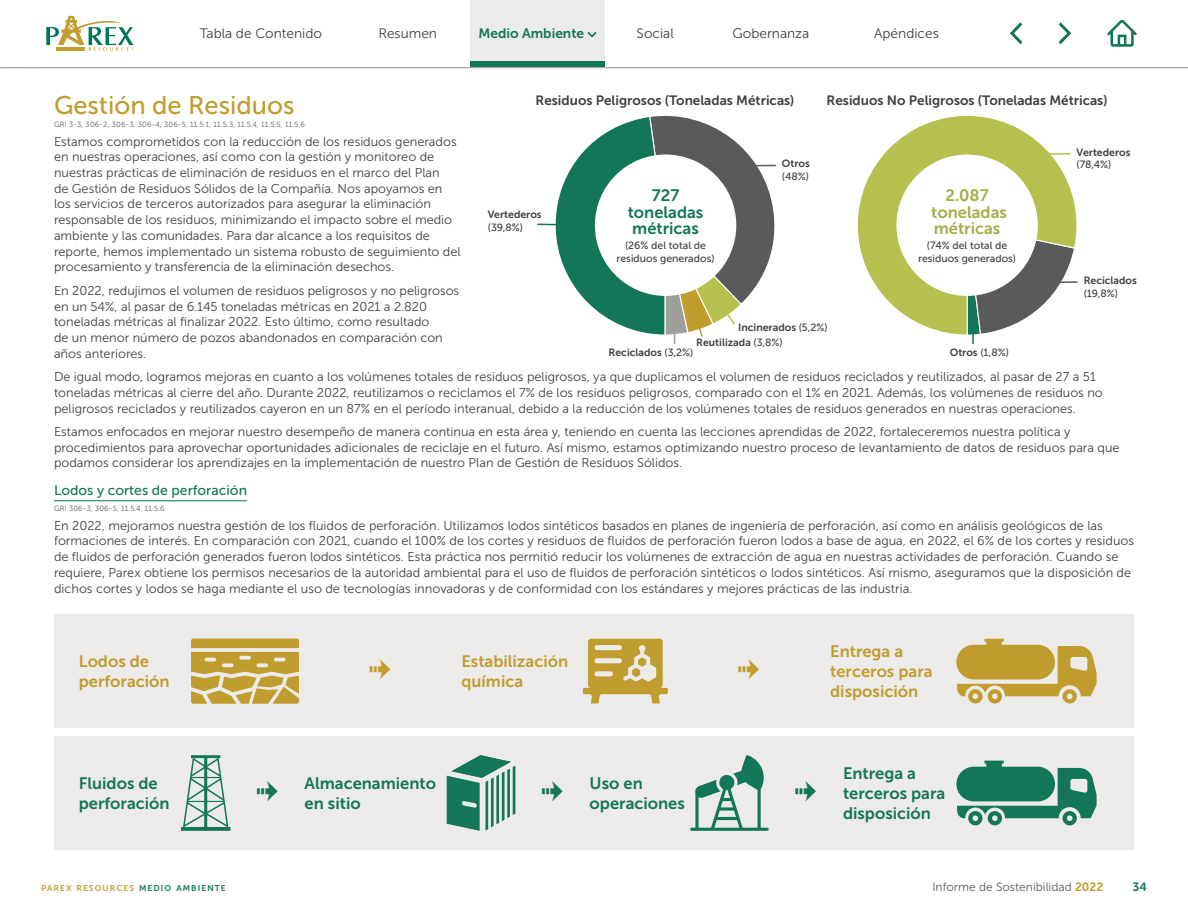
<style>
.page{position:relative;width:1188px;height:918px;background:#fff}
.page>*{position:absolute;margin:0;border:0;box-sizing:border-box;transform-origin:0 0}
.t1{font:30px "Arrow 7";color:#137658}
.t2{font:30px "Arrow 7";color:#c09d2e}
.t3{font:25.5px "Museo Sans 500";color:#c09d2e}
.t4{font:16.5px/19.8px "Museo Sans 700";color:#137658}
.t5{font:16.5px/19.8px "Museo Sans 700";color:#c09d2e}
.t6{font:16.5px/16.5px "Museo Sans 700";color:#a5af47;text-align:center}
.t7{font:13.95px "Museo Sans 500";color:#137658}
.t8{font:13.65px "Museo Sans 300";color:#3e3f3f}
.t9{font:13.65px "Museo Sans 700";color:#137658}
.t10{font:13.5px "Museo Sans 700";color:#3e3f3f}
.t11{font:12.75px/15.8px "Museo Sans 300";color:#3e3f3f}
.t12{font:12px "Museo Sans 300";color:#595a5a}
.t13{font:12px "Museo Sans 700";color:#137658}
.t14{font:10.5px/12.6px "Museo Sans 500";color:#3e3f3f;text-align:center}
.t15{font:10.5px "Museo Sans 700";color:#3e3f3f}
.t16{font:8.4px "Museo Sans 700";letter-spacing:.13em;color:#c09d2e}
.t17{font:7.5px "Museo Sans 300";letter-spacing:.02em;color:#5a5756}
.s1{font-family:"Museo Sans 500"}
.s2{font-family:"Museo Sans 700"}
.s3{color:#137658}
.s4{font-family:"Museo Sans 700";color:#c09d2e}
</style>
<div class="page">
<div style="left:0;top:0;width:1188px;height:69px;background:#a8a8a8"></div>
<div style="left:0;top:0;width:1188px;height:67px;background:#fff"></div>
<div style="left:470px;top:0;width:135px;height:67px;background:#ebebec"></div>
<div style="left:470px;top:61px;width:135px;height:6px;background:#137658"></div>
<svg style="left:47px;top:16px;width:86px;height:35px"></svg>
<svg style="left:587px;top:32px;width:10px;height:6px"></svg>
<svg style="left:1107px;top:19px;width:30px;height:28px"></svg>
<svg style="left:1058px;top:22px;width:14px;height:23px"></svg>
<svg style="left:1010px;top:22px;width:13px;height:23px"></svg>
<hr style="left:54px;top:500px;width:193px;height:1px;background:#137658">
<svg style="left:537px;top:115px;width:239px;height:229px"></svg>
<svg style="left:857px;top:116px;width:220px;height:219px"></svg>
<div style="left:896px;top:155px;width:142px;height:141px;background:#fff;border-radius:50%"></div>
<svg style="left:1036px;top:152px;width:36px;height:4px"></svg>
<svg style="left:966px;top:224px;width:112px;height:120px"></svg>
<div style="left:54px;top:614px;width:1080px;height:114px;background:#ecebea"></div>
<svg style="left:191px;top:638px;width:108px;height:66px"></svg>
<svg style="left:583px;top:639px;width:85px;height:64px"></svg>
<svg style="left:956px;top:639px;width:141px;height:64px"></svg>
<div style="left:54px;top:736px;width:1080px;height:114px;background:#ecebea"></div>
<svg style="left:181px;top:755px;width:49px;height:76px"></svg>
<svg style="left:447px;top:755px;width:68px;height:76px"></svg>
<svg style="left:690px;top:755px;width:79px;height:76px"></svg>
<svg style="left:956px;top:761px;width:141px;height:64px"></svg>
<p class="t8" style="left:200px;top:26px;width:124px">Tabla de Contenido</p>
<p class="t8" style="left:378px;top:26px;width:60px">Resumen</p>
<p class="t9" style="left:478px;top:26px;width:107px">Medio Ambiente</p>
<p class="t8" style="left:637px;top:26px;width:39px">Social</p>
<p class="t8" style="left:732px;top:26px;width:78px">Gobernanza</p>
<p class="t8" style="left:874px;top:26px;width:66px">Apéndices</p>
<p class="t10" style="left:536px;top:92px;width:260px">Residuos Peligrosos (Toneladas Métricas)</p>
<p class="t10" style="left:827px;top:92px;width:282px">Residuos No Peligrosos (Toneladas Métricas)</p>
<h2 class="t3" style="left:54px;top:91px;width:242px">Gestión de Residuos</h2>
<p class="t17" style="left:54px;top:120px;width:252px">GRI 3-3, 306-2, 306-3, 306-4, 306-5, 11.5.1, 11.5.3, 11.5.4, 11.5.5, 11.5.6</p>
<p class="t11" style="left:54px;top:133px;width:408px">Estamos comprometidos con la reducción de los residuos generados en nuestras operaciones, así como con la gestión y monitoreo de nuestras prácticas de eliminación de residuos en el marco del Plan<br>de Gestión de Residuos Sólidos de la Compañía. Nos apoyamos en los servicios de terceros autorizados para asegurar la eliminación responsable de los residuos, minimizando el impacto sobre el medio ambiente y las comunidades. Para dar alcance a los requisitos de reporte, hemos implementado un sistema robusto de seguimiento del procesamiento y transferencia de la eliminación desechos.</p>
<p class="t11" style="left:54px;top:283px;width:407px">En 2022, redujimos el volumen de residuos peligrosos y no peligrosos en un 54%, al pasar de 6.145 toneladas métricas en 2021 a 2.820 toneladas métricas al finalizar 2022. Esto último, como resultado<br>de un menor número de pozos abandonados en comparación con años anteriores.</p>
<p class="t11" style="left:54px;top:369px;width:1050px">De igual modo, logramos mejoras en cuanto a los volúmenes totales de residuos peligrosos, ya que duplicamos el volumen de residuos reciclados y reutilizados, al pasar de 27 a 51 toneladas métricas al cierre del año. Durante 2022, reutilizamos o reciclamos el 7% de los residuos peligrosos, comparado con el 1% en 2021. Además, los volúmenes de residuos no peligrosos reciclados y reutilizados cayeron en un 87% en el período interanual, debido a la reducción de los volúmenes totales de residuos generados en nuestras operaciones.</p>
<p class="t11" style="left:54px;top:424px;width:1067px">Estamos enfocados en mejorar nuestro desempeño de manera continua en esta área y, teniendo en cuenta las lecciones aprendidas de 2022, fortaleceremos nuestra política y procedimientos para aprovechar oportunidades adicionales de reciclaje en el futuro. Así mismo, estamos optimizando nuestro proceso de levantamiento de datos de residuos para que podamos considerar los aprendizajes en la implementación de nuestro Plan de Gestión de Residuos Sólidos.</p>
<p class="t7" style="left:54px;top:482px;width:195px">Lodos y cortes de perforación</p>
<p class="t17" style="left:54px;top:504px;width:112px">GRI 306-3, 306-5, 11.5.4, 11.5.6</p>
<p class="t11" style="left:54px;top:517px;width:1082px">En 2022, mejoramos nuestra gestión de los fluidos de perforación. Utilizamos lodos sintéticos basados en planes de ingeniería de perforación, así como en análisis geológicos de las formaciones de interés. En comparación con 2021, cuando el 100% de los cortes y residuos de fluidos de perforación fueron lodos a base de agua, en 2022, el 6% de los cortes y residuos de fluidos de perforación generados fueron lodos sintéticos. Esta práctica nos permitió reducir los volúmenes de extracción de agua en nuestras actividades de perforación. Cuando se requiere, Parex obtiene los permisos necesarios de la autoridad ambiental para el uso de fluidos de perforación sintéticos o lodos sintéticos. Así mismo, aseguramos que la disposición de dichos cortes y lodos se haga mediante el uso de tecnologías innovadoras y de conformidad con los estándares y mejores prácticas de las industria.</p>
<p class="t15" style="left:1077px;top:146px;width:55px">Vertederos</p>
<p class="t14" style="left:1077px;top:158px;width:36px">(78,4%)</p>
<p class="t15" style="left:782px;top:158px;width:29px">Otros</p>
<p class="t14" style="left:782px;top:170px;width:29px">(48%)</p>
<p class="t6" style="left:931px;top:187px;width:77px">2.087 toneladas métricas</p>
<p class="t14" style="left:918px;top:239px;width:100px">(74% del total de residuos generados)</p>
<p class="t4" style="left:628px;top:187px;width:77px;line-height:16.5px;text-align:center">727 toneladas métricas</p>
<p class="t14" style="left:617px;top:239px;width:100px">(26% del total de residuos generados)</p>
<p class="t15" style="left:488px;top:209px;width:55px">Vertederos</p>
<p class="t14" style="left:488px;top:221px;width:37px">(39,8%)</p>
<p class="t15" style="left:1084px;top:274px;width:55px">Reciclados</p>
<p class="t14" style="left:1084px;top:287px;width:36px">(19,8%)</p>
<p class="t15" style="left:738px;top:321px;width:91px">Incinerados <span class="s1">(5,2%)</span></p>
<p class="t15" style="left:696px;top:337px;width:88px">Reutilizada <span class="s1">(3,8%)</span></p>
<p class="t15" style="left:609px;top:347px;width:86px">Reciclados <span class="s1">(3,2%)</span></p>
<p class="t14" style="left:950px;top:346px;width:61px"><span class="s2">Otros</span> (1,8%)</p>
<p class="t5" style="left:79px;top:652px;width:92px">Lodos de perforación</p>
<p class="t5" style="left:461px;top:652px;width:108px">Estabilización química</p>
<p class="t5" style="left:830px;top:642px;width:104px">Entrega a terceros para disposición</p>
<h1 class="t2" style="left:398px;top:659px;width:25px;rotate:90deg">g</h1>
<h1 class="t2" style="left:766px;top:659px;width:25px;rotate:90deg">g</h1>
<p class="t4" style="left:79px;top:774px;width:92px">Fluidos de perforación</p>
<p class="t4" style="left:305px;top:774px;width:133px">Almacenamiento en sitio</p>
<p class="t4" style="left:590px;top:774px;width:97px">Uso en operaciones</p>
<p class="t4" style="left:843px;top:764px;width:104px">Entrega a terceros para disposición</p>
<h1 class="t1" style="left:285px;top:781px;width:25px;rotate:90deg">g</h1>
<h1 class="t1" style="left:570px;top:781px;width:25px;rotate:90deg">g</h1>
<h1 class="t1" style="left:823px;top:781px;width:25px;rotate:90deg">g</h1>
<p class="t16" style="left:41px;top:883px;width:186px">PAREX RESOURCES <span class="s3">MEDIO AMBIENTE</span></p>
<p class="t12" style="left:932px;top:880px;width:173px">Informe de Sostenibilidad <span class="s4">2022</span></p>
<p class="t13" style="left:1133px;top:880px;width:16px">34</p>
</div>
